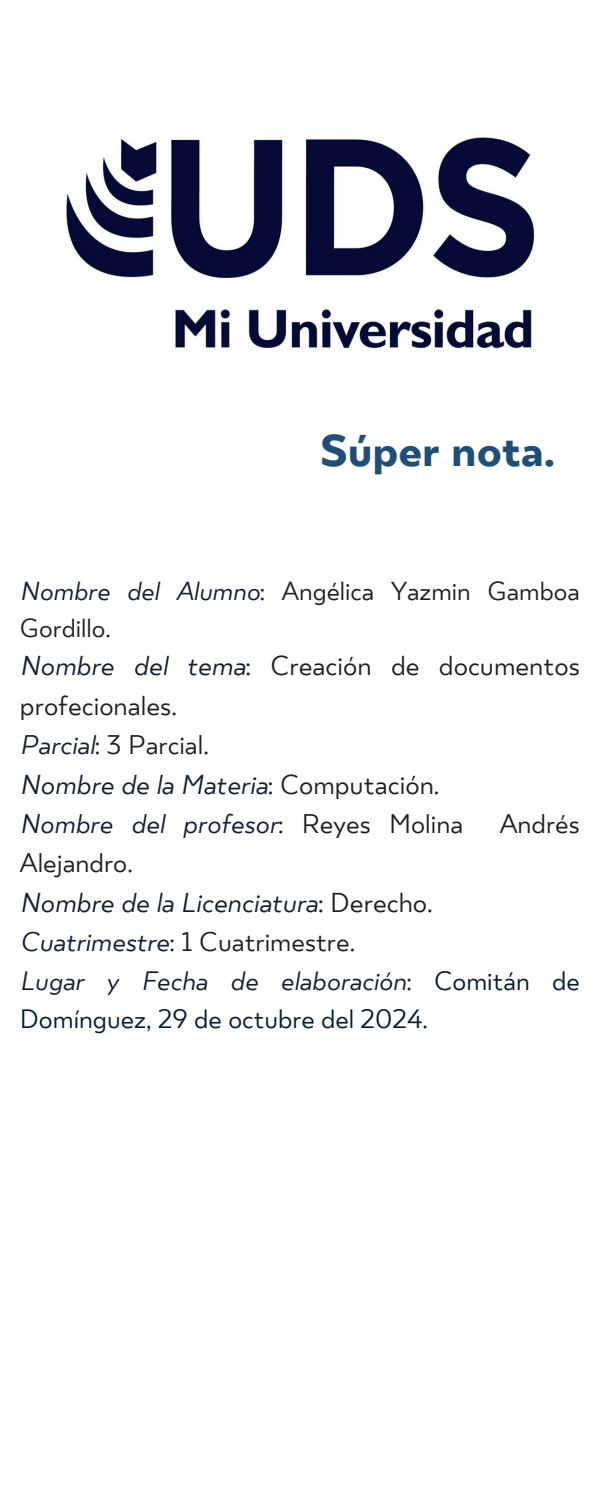
<style>
.page{position:relative;width:600px;height:1500px;background:#fff}
.page>*{position:absolute;margin:0;border:0;box-sizing:border-box;transform-origin:0 0}
.t1{font:700 44.3px "TT Smalls";color:#1f4e79}
.t2{font:italic 26.7px "TT Smalls";color:#131e32}
.t3{font:26.7px/39.8px "TT Smalls";color:#1f1f1f}
.t4{font:26.3px "TT Smalls";color:#1f1f1f}
.t5{font:italic 26.3px "TT Smalls";color:#131e32}
.t6{font:25.9px/38.2px "TT Smalls";color:#001d35}
.t7{font:25.5px/37.5px "TT Smalls";color:#1f1f1f}
.s1{font-style:italic;color:#131e32}
.s2{font-style:normal;color:#1f1f1f}
.s3{color:#1f1f1f}
</style>
<div class="page">
<img style="left:66px;top:137px;width:469px;height:212px">
<h1 class="t1" style="left:320px;top:433px;width:236px">Súper nota.</h1>
<p class="t7" style="left:20px;top:574px;width:562px"><span class="s1">Nombre del Alumno</span>: Angélica Yazmin Gamboa<br>Gordillo.</p>
<p class="t3" style="left:20px;top:648px;width:562px"><span class="s1">Nombre del tema</span>: Creación de documentos profecionales.</p>
<p class="t4" style="left:20px;top:734px;width:190px"><span class="s1">Parcial</span>: 3 Parcial.</p>
<p class="t2" style="left:20px;top:774px;width:421px">Nombre de la Materia<span class="s2">: Computación.</span></p>
<p class="t5" style="left:20px;top:813px;width:445px">Nombre del profesor<span class="s2">: Reyes Molina</span></p>
<p class="t4" style="left:500px;top:813px;width:82px">Andrés</p>
<p class="t4" style="left:20px;top:852px;width:114px">Alejandro.</p>
<p class="t2" style="left:20px;top:891px;width:414px">Nombre de la Licenciatura<span class="s2">: Derecho.</span></p>
<p class="t4" style="left:20px;top:931px;width:337px"><span class="s1">Cuatrimestre</span>: 1 Cuatrimestre.</p>
<p class="t6" style="left:20px;top:964px;width:562px"><span class="s1">Lugar y Fecha de elaboración</span><span class="s3">:</span> Comitán de<br>Domínguez, 29 de octubre del 2024.</p>
</div>
